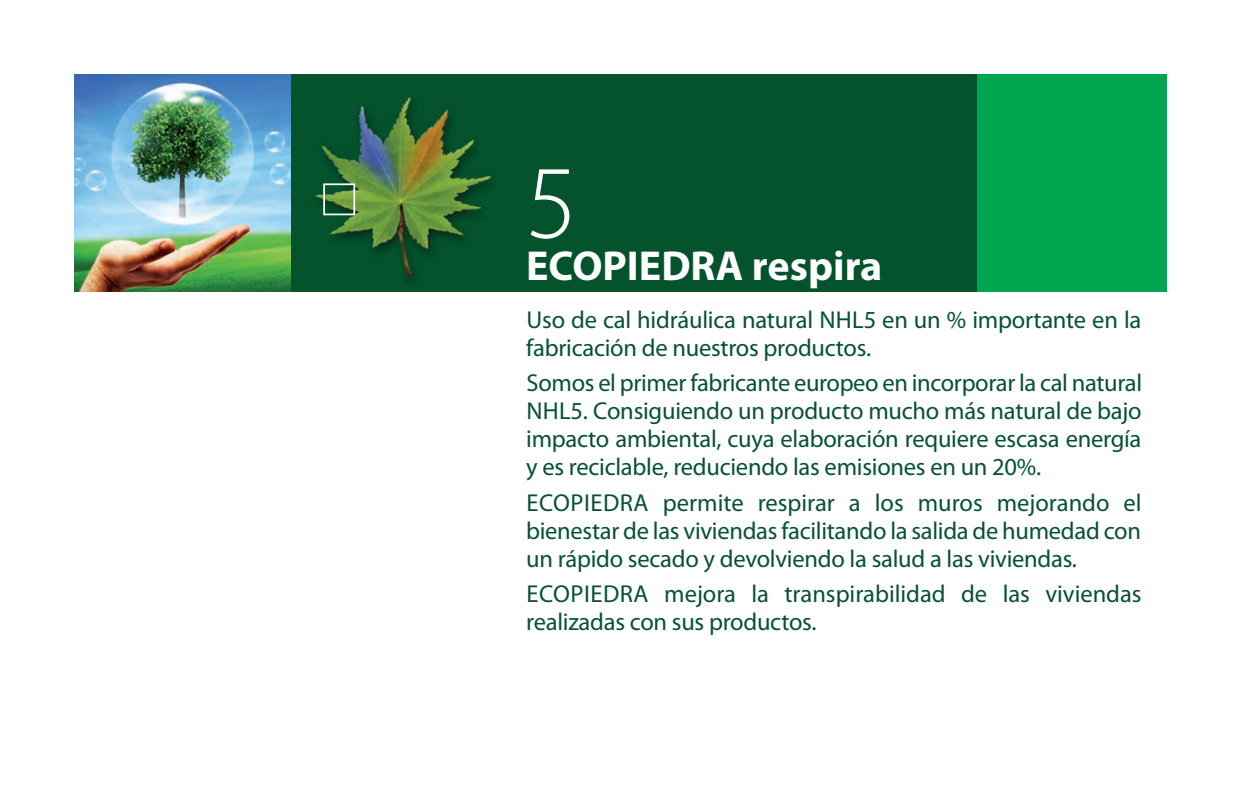
<style>
.page{position:relative;width:1241px;height:794px;background:#fff}
.page>*{position:absolute;margin:0;border:0;box-sizing:border-box;transform-origin:0 0}
.t1{font:300 105px "Myriad Pro";color:#fff}
.t2{font:700 42px "Myriad Pro";color:#fff}
.t3{font:24.5px/28px "Myriad Pro";letter-spacing:-.01em;color:#075137}
</style>
<div class="page">
<img style="left:74px;top:74px;width:902px;height:217px">
<div style="left:976px;top:74px;width:190px;height:217px;background:#00a54f"></div>
<div style="left:323px;top:183px;width:32px;height:32px;border:2px solid #fff"></div>
<p class="t1" style="left:526px;top:163px;width:53px">5</p>
<p class="t2" style="left:526px;top:250px;width:357px">ECOPIEDRA respira</p>
<p class="t3" style="left:526px;top:307px;width:616px">Uso de cal hidráulica natural NHL5 en un % importante en la fabricación de nuestros productos.</p>
<p class="t3" style="left:526px;top:371px;width:617px;text-align:justify">Somos el primer fabricante europeo en incorporar la cal natural NHL5. Consiguiendo un producto mucho más natural de bajo impacto ambiental, cuya elaboración requiere escasa energía y es reciclable, reduciendo las emisiones en un 20%.</p>
<p class="t3" style="left:526px;top:490px;width:617px;text-align:justify">ECOPIEDRA permite respirar a los muros mejorando el bienestar de las viviendas facilitando la salida de humedad con un rápido secado y devolviendo la salud a las viviendas.</p>
<p class="t3" style="left:526px;top:582px;width:617px">ECOPIEDRA mejora la transpirabilidad de las viviendas realizadas con sus productos.</p>
</div>
